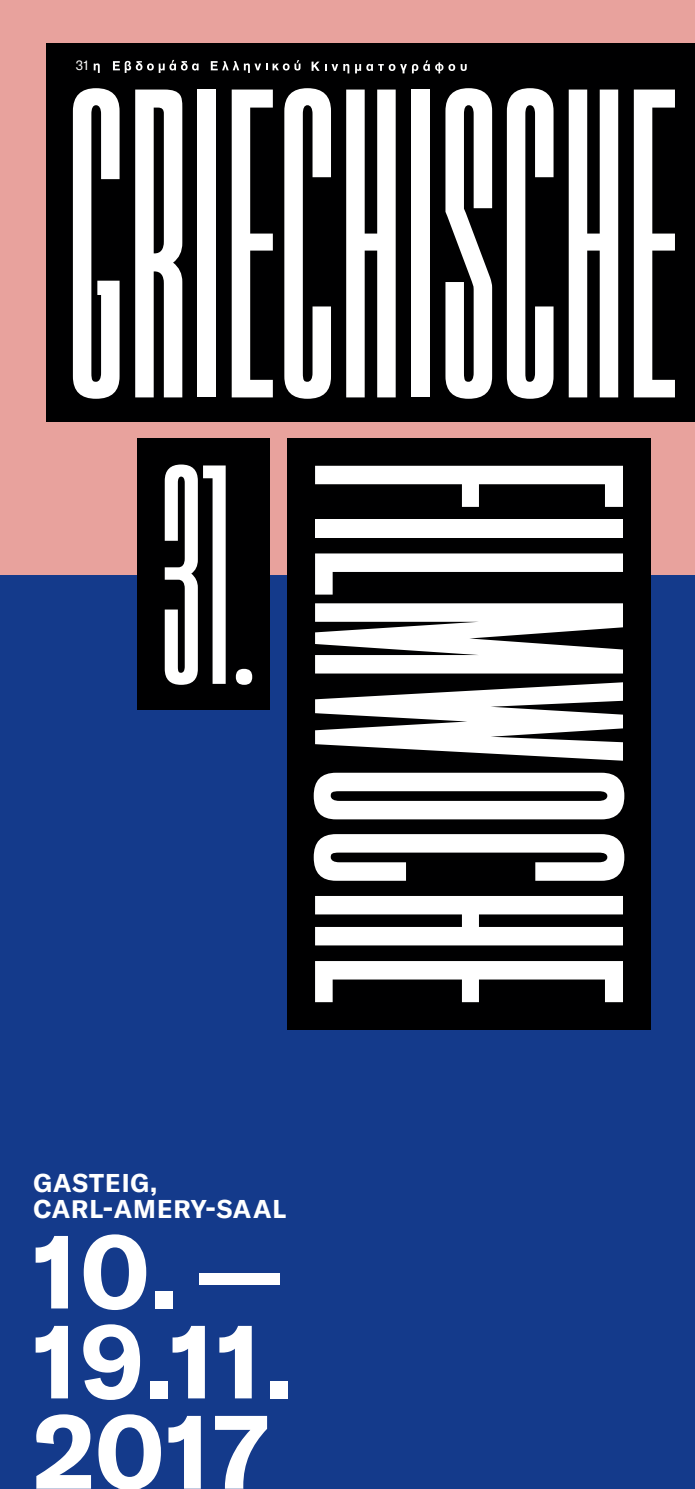
<style>
.page{position:relative;width:695px;height:1489px;background:#fff}
.page>*{position:absolute;margin:0;border:0;box-sizing:border-box;transform-origin:0 0}
.t1{font:700 461.25px "Triple Condensed Gothic";letter-spacing:.01em;color:#fff}
.t2{font:700 327.25px "Triple Condensed Gothic";color:#fff}
.t3{font:700 104.25px/90px "GT America";letter-spacing:.02em;color:#fff;text-align:justify}
.t4{font:700 25px/26px "GT America";letter-spacing:.04em;color:#fff}
.t5{font:13px "GT America";color:#fff}
</style>
<div class="page">
<div style="left:0;top:496px;width:694px;height:992px;background:#143a8b"></div>
<div style="left:0;top:0;width:694px;height:574px;background:#e8a29d"></div>
<div style="left:287px;top:438px;width:363px;height:591px;background:#000001"></div>
<div style="left:46px;top:43px;width:648px;height:379px;background:#000001"></div>
<div style="left:137px;top:438px;width:133px;height:271px;background:#000001"></div>
<svg style="left:94px;top:63px;width:6px;height:10px"></svg>
<svg style="left:113px;top:60px;width:85px;height:13px"></svg>
<svg style="left:211px;top:60px;width:89px;height:13px"></svg>
<svg style="left:311px;top:62px;width:38px;height:11px"></svg>
<svg style="left:355px;top:60px;width:111px;height:13px"></svg>
<p class="t5" style="left:76px;top:58px;width:14px">31</p>
<h1 class="t1" style="left:67px;top:-4px;width:611px">GRIECHISCHE</h1>
<h2 class="t2" style="left:161px;top:399px;width:95px">31.</h2>
<h1 class="t1" style="left:716px;top:460px;width:546px;rotate:90deg">FILMWOCHE</h1>
<p class="t4" style="left:33px;top:1169px;width:254px">GASTEIG,<br>CARL-AMERY-SAAL</p>
<h3 class="t3" style="left:33px;top:1224px;width:262px">10. — 19.11.<br>2017</h3>
</div>
